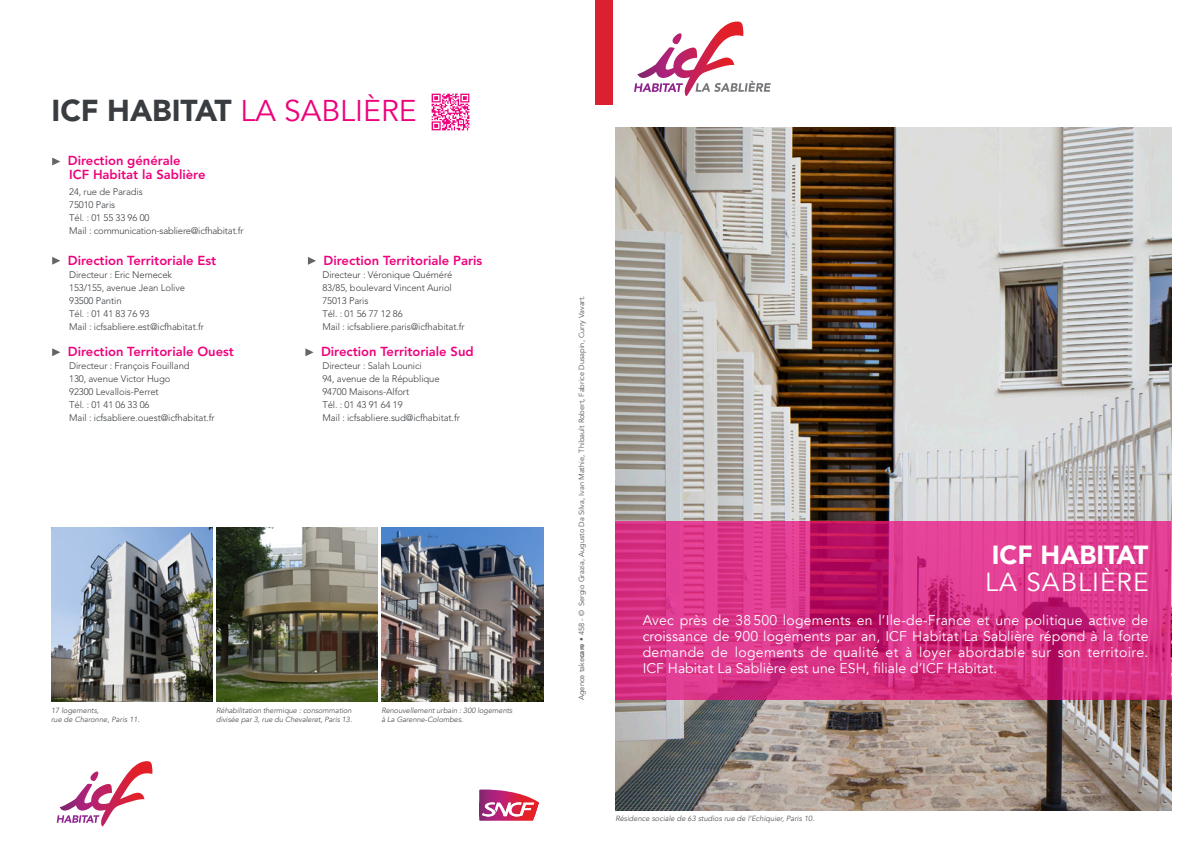
<style>
.page{position:relative;width:1191px;height:842px;background:#fff}
.page>*{position:absolute;margin:0;border:0;box-sizing:border-box;transform-origin:0 0}
.t1{font:900 30px "Avenir";color:#393d41}
.t2{font:900 26px/27.2px "Avenir";color:#fff}
.t3{font:14px/16px "Avenir";color:#fff;text-align:justify}
.t4{font:800 13px/14px "Avenir";color:#ed027c}
.t5{font:300 9.5px/13px "Avenir";letter-spacing:-.01em;color:#393d41}
.t6{font:italic 7.5px/9px "Avenir";letter-spacing:-.01em;color:#55565a}
.t7{font:7.5px "Avenir";color:#55565a}
.s1{font-weight:400;color:#ed027c}
.s2{font-weight:800}
.s3{font-weight:400}
</style>
<div class="page">
<svg style="left:52px;top:257px;width:8px;height:8px"></svg>
<svg style="left:52px;top:348px;width:8px;height:8px"></svg>
<svg style="left:308px;top:257px;width:8px;height:8px"></svg>
<svg style="left:305px;top:348px;width:8px;height:8px"></svg>
<svg style="left:52px;top:158px;width:8px;height:7px"></svg>
<img style="left:615px;top:128px;width:556px;height:683px">
<div style="left:595px;top:0;width:17px;height:105px;background:#da2031"></div>
<svg style="left:615px;top:522px;width:556px;height:178px;background:#d63184"></svg>
<img style="left:431px;top:93px;width:39px;height:40px">
<svg style="left:57px;top:761px;width:96px;height:66px"></svg>
<svg style="left:479px;top:789px;width:60px;height:32px"></svg>
<svg style="left:634px;top:22px;width:136px;height:74px"></svg>
<img style="left:381px;top:527px;width:162px;height:174px">
<img style="left:216px;top:527px;width:162px;height:174px">
<img style="left:51px;top:527px;width:162px;height:174px">
<p class="t1" style="left:51px;top:93px;width:366px">ICF HABITAT <span class="s1">LA SABLIÈRE</span></p>
<p class="t4" style="left:68px;top:154px;width:139px">Direction générale<br>ICF Habitat la Sablière</p>
<p class="t5" style="left:69px;top:186px;width:75px">24, rue de Paradis</p>
<p class="t5" style="left:69px;top:199px;width:48px">75010 Paris</p>
<p class="t5" style="left:69px;top:212px;width:82px">Tél. : 01 55 33 96 00</p>
<p class="t5" style="left:69px;top:225px;width:176px">Mail : communication-sabliere@icfhabitat.fr</p>
<p class="t4" style="left:68px;top:253px;width:150px">Direction Territoriale Est</p>
<p class="t5" style="left:69px;top:268px;width:117px">Directeur : Eric Nemecek<br>153/155, avenue Jean Lolive</p>
<p class="t5" style="left:69px;top:294px;width:54px">93500 Pantin</p>
<p class="t5" style="left:69px;top:307px;width:82px">Tél. : 01 41 83 76 93</p>
<p class="t5" style="left:69px;top:320px;width:136px">Mail : icfsabliere.est@icfhabitat.fr</p>
<p class="t4" style="left:68px;top:345px;width:168px">Direction Territoriale Ouest</p>
<p class="t5" style="left:69px;top:359px;width:122px">Directeur : François Fouilland</p>
<p class="t5" style="left:69px;top:372px;width:103px">130, avenue Victor Hugo</p>
<p class="t5" style="left:69px;top:385px;width:91px">92300 Levallois-Perret</p>
<p class="t5" style="left:69px;top:398px;width:82px">Tél. : 01 41 06 33 06</p>
<p class="t5" style="left:69px;top:411px;width:147px">Mail : icfsabliere.ouest@icfhabitat.fr</p>
<p class="t4" style="left:323px;top:253px;width:160px">Direction Territoriale Paris</p>
<p class="t5" style="left:322px;top:268px;width:132px">Directeur : Véronique Quéméré</p>
<p class="t5" style="left:322px;top:281px;width:131px">83/85, boulevard Vincent Auriol</p>
<p class="t5" style="left:322px;top:294px;width:48px">75013 Paris</p>
<p class="t5" style="left:322px;top:307px;width:82px">Tél. : 01 56 77 12 86</p>
<p class="t5" style="left:322px;top:320px;width:144px">Mail : icfsabliere.paris@icfhabitat.fr</p>
<p class="t4" style="left:321px;top:345px;width:154px">Direction Territoriale Sud</p>
<p class="t5" style="left:322px;top:359px;width:101px">Directeur : Salah Lounici</p>
<p class="t5" style="left:322px;top:372px;width:119px">94, avenue de la République</p>
<p class="t5" style="left:322px;top:385px;width:88px">94700 Maisons-Alfort</p>
<p class="t5" style="left:322px;top:398px;width:82px">Tél. : 01 43 91 64 19</p>
<p class="t5" style="left:322px;top:411px;width:139px">Mail : icfsabliere.sud@icfhabitat.fr</p>
<p class="t6" style="left:51px;top:706px;width:90px">17 logements,<br>rue de Charonne, Paris 11.</p>
<p class="t6" style="left:216px;top:706px;width:137px">Réhabilitation thermique : consommation divisée par 3, rue du Chevaleret, Paris 13.</p>
<p class="t6" style="left:381px;top:706px;width:132px">Renouvellement urbain : 300 logements à La Garenne-Colombes.</p>
<p class="t7" style="left:577px;top:700px;width:406px;rotate:-90deg">Agence take<span class="s2">care</span> • 458 - © Sergio Grazia, Augusto Da Silva, Ivan Mathie, Thibault Robert, Fabrice Dusapin, Curry Vavart.</p>
<p class="t2" style="left:985px;top:541px;width:165px">ICF HABITAT<br><span class="s3">LA SABLIÈRE</span></p>
<p class="t3" style="left:642px;top:612px;width:507px">Avec près de 38 500 logements en l’Ile-de-France et une politique active de croissance de 900 logements par an, ICF Habitat La Sablière répond à la forte demande de logements de qualité et à loyer abordable sur son territoire.<br>ICF Habitat La Sablière est une ESH, filiale d’ICF Habitat.</p>
<p class="t6" style="left:615px;top:814px;width:201px">Résidence sociale de 63 studios rue de l’Echiquier, Paris 10.</p>
</div>
